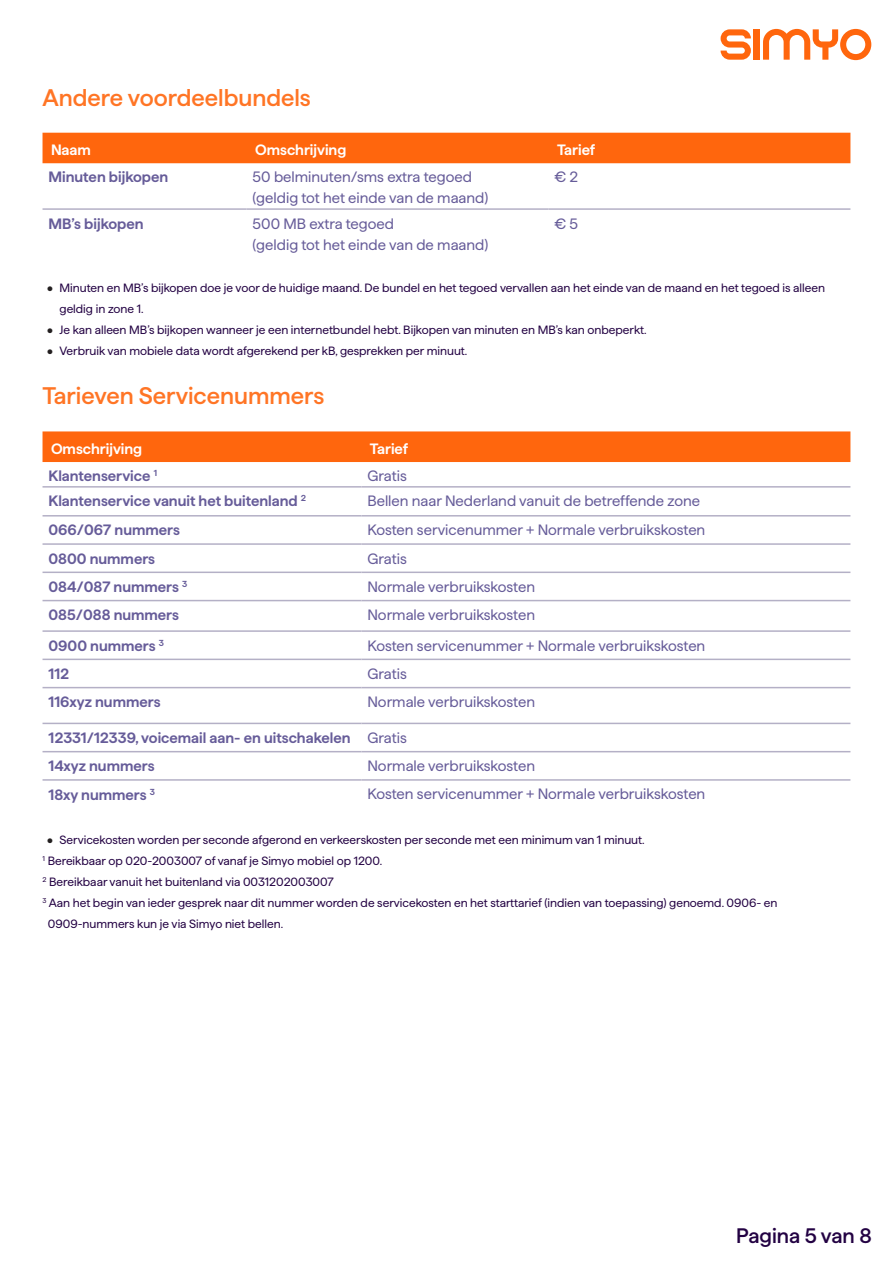
<style>
.page{position:relative;width:893px;height:1263px;background:#fff}
.page>*{position:absolute;margin:0;border:0;box-sizing:border-box;transform-origin:0 0}
.t1{font:500 24px "Haffer";color:#ff7525}
.t2{font:500 21px "Haffer";color:#230243}
.t3{font:15px/21px "Haffer";color:#665c99}
.t4{font:600 15px/28.2px "Haffer";color:#665c99}
.t5{font:600 15px "Haffer";color:#fff}
.t6{font:12px/21px "Haffer";color:#230243}
.s1{color:#231f20}
.s2{font-weight:400}
</style>
<div class="page">
<svg style="left:763px;top:29px;width:108px;height:31px"></svg>
<div style="left:754px;top:29px;width:6px;height:31px;background:#ff660d"></div>
<svg style="left:721px;top:29px;width:30px;height:31px"></svg>
<div style="left:43px;top:133px;width:807px;height:30px;background:#ff660d"></div>
<hr style="left:43px;top:208px;width:204px;height:2px;background:#b4b0c6">
<hr style="left:247px;top:208px;width:302px;height:2px;background:#b4b0c6">
<hr style="left:549px;top:208px;width:301px;height:2px;background:#b4b0c6">
<div style="left:43px;top:431px;width:807px;height:31px;background:#ff660d"></div>
<hr style="left:43px;top:486px;width:318px;height:2px;background:#b4b0c6">
<hr style="left:361px;top:486px;width:489px;height:2px;background:#b4b0c6">
<hr style="left:43px;top:515px;width:318px;height:1px;background:#b4b0c6">
<hr style="left:361px;top:515px;width:489px;height:1px;background:#b4b0c6">
<hr style="left:43px;top:543px;width:318px;height:2px;background:#b4b0c6">
<hr style="left:361px;top:543px;width:489px;height:2px;background:#b4b0c6">
<hr style="left:43px;top:572px;width:318px;height:1px;background:#b4b0c6">
<hr style="left:361px;top:572px;width:489px;height:1px;background:#b4b0c6">
<hr style="left:43px;top:600px;width:318px;height:1px;background:#b4b0c6">
<hr style="left:361px;top:600px;width:489px;height:1px;background:#b4b0c6">
<hr style="left:43px;top:630px;width:318px;height:2px;background:#b4b0c6">
<hr style="left:361px;top:630px;width:489px;height:2px;background:#b4b0c6">
<hr style="left:43px;top:659px;width:318px;height:1px;background:#b4b0c6">
<hr style="left:361px;top:659px;width:489px;height:1px;background:#b4b0c6">
<hr style="left:43px;top:687px;width:318px;height:1px;background:#b4b0c6">
<hr style="left:361px;top:687px;width:489px;height:1px;background:#b4b0c6">
<hr style="left:43px;top:723px;width:318px;height:1px;background:#b4b0c6">
<hr style="left:361px;top:723px;width:489px;height:1px;background:#b4b0c6">
<hr style="left:43px;top:751px;width:318px;height:1px;background:#b4b0c6">
<hr style="left:361px;top:751px;width:489px;height:1px;background:#b4b0c6">
<hr style="left:43px;top:779px;width:318px;height:2px;background:#b4b0c6">
<hr style="left:361px;top:779px;width:489px;height:2px;background:#b4b0c6">
<h1 class="t1" style="left:43px;top:80px;width:270px">Andere voordeelbundels</h1>
<p class="t5" style="left:51px;top:138px;width:41px">Naam</p>
<p class="t5" style="left:255px;top:138px;width:93px">Omschrijving</p>
<p class="t5" style="left:557px;top:138px;width:40px">Tarief</p>
<p class="t4" style="left:49px;top:161px;width:121px">Minuten bijkopen</p>
<p class="t3" style="left:253px;top:165px;width:237px">50 belminuten/sms extra tegoed (geldig tot het einde van de maand)</p>
<p class="t3" style="left:554px;top:165px;width:25px">€ 2</p>
<p class="t4" style="left:49px;top:208px;width:97px">MB’s bijkopen</p>
<p class="t3" style="left:253px;top:212px;width:237px">500 MB extra tegoed<br>(geldig tot het einde van de maand)</p>
<p class="t3" style="left:554px;top:212px;width:25px">€ 5</p>
<p class="t6" style="left:60px;top:276px;width:767px;text-indent:-13px"><span class="s1">•</span> Minuten en MB’s bijkopen doe je voor de huidige maand. De bundel en het tegoed vervallen aan het einde van de maand en het tegoed is alleen geldig in zone 1.</p>
<p class="t6" style="left:47px;top:318px;width:601px"><span class="s1">•</span> Je kan alleen MB’s bijkopen wanneer je een internetbundel hebt. Bijkopen van minuten en MB’s kan onbeperkt.</p>
<p class="t6" style="left:47px;top:339px;width:422px"><span class="s1">•</span> Verbruik van mobiele data wordt afgerekend per kB, gesprekken per minuut.</p>
<h1 class="t1" style="left:43px;top:378px;width:283px">Tarieven Servicenummers</h1>
<p class="t5" style="left:51px;top:437px;width:93px">Omschrijving</p>
<p class="t5" style="left:370px;top:437px;width:40px">Tarief</p>
<p class="t4" style="left:49px;top:460px;width:110px">Klantenservice <sup>1</sup></p>
<p class="t3" style="left:367px;top:464px;width:41px">Gratis</p>
<p class="t4" style="left:49px;top:486px;width:259px">Klantenservice vanuit het buitenland <sup>2</sup></p>
<p class="t3" style="left:367px;top:489px;width:334px">Bellen naar Nederland vanuit de betreffende zone</p>
<p class="t4" style="left:49px;top:515px;width:133px">066/067 nummers</p>
<p class="t3" style="left:367px;top:518px;width:339px">Kosten servicenummer + Normale verbruikskosten</p>
<p class="t4" style="left:49px;top:543px;width:108px">0800 nummers</p>
<p class="t3" style="left:367px;top:546px;width:41px">Gratis</p>
<p class="t4" style="left:49px;top:571px;width:140px">084/087 nummers <sup>3</sup></p>
<p class="t3" style="left:367px;top:575px;width:169px">Normale verbruikskosten</p>
<p class="t4" style="left:49px;top:599px;width:132px">085/088 nummers</p>
<p class="t3" style="left:367px;top:603px;width:169px">Normale verbruikskosten</p>
<p class="t4" style="left:49px;top:630px;width:117px">0900 nummers <sup>3</sup></p>
<p class="t3" style="left:367px;top:634px;width:339px">Kosten servicenummer + Normale verbruikskosten</p>
<p class="t4" style="left:49px;top:658px;width:22px">112</p>
<p class="t3" style="left:367px;top:662px;width:41px">Gratis</p>
<p class="t4" style="left:49px;top:686px;width:114px">116xyz nummers</p>
<p class="t3" style="left:367px;top:690px;width:169px">Normale verbruikskosten</p>
<p class="t4" style="left:49px;top:722px;width:360px">12331/12339, voicemail aan- en uitschakelen <span class="s2">Gratis<br></span>14xyz nummers</p>
<p class="t3" style="left:367px;top:754px;width:169px">Normale verbruikskosten</p>
<p class="t4" style="left:49px;top:779px;width:108px">18xy nummers <sup>3</sup></p>
<p class="t3" style="left:367px;top:782px;width:339px">Kosten servicenummer + Normale verbruikskosten</p>
<p class="t6" style="left:47px;top:828px;width:599px"><span class="s1">•</span> Servicekosten worden per seconde afgerond en verkeerskosten per seconde met een minimum van 1 minuut.</p>
<p class="t6" style="left:43px;top:849px;width:341px"><sup>1</sup> Bereikbaar op 020-2003007 of vanaf je Simyo mobiel op 1200.</p>
<p class="t6" style="left:43px;top:870px;width:293px"><sup>2</sup> Bereikbaar vanuit het buitenland via 0031202003007</p>
<p class="t6" style="left:43px;top:891px;width:736px"><sup>3</sup> Aan het begin van ieder gesprek naar dit nummer worden de servicekosten en het starttarief (indien van toepassing) genoemd. 0906- en</p>
<p class="t6" style="left:48px;top:912px;width:237px">0909-nummers kun je via Simyo niet bellen.</p>
<h2 class="t2" style="left:736px;top:1220px;width:137px">Pagina 5 van 8</h2>
</div>
